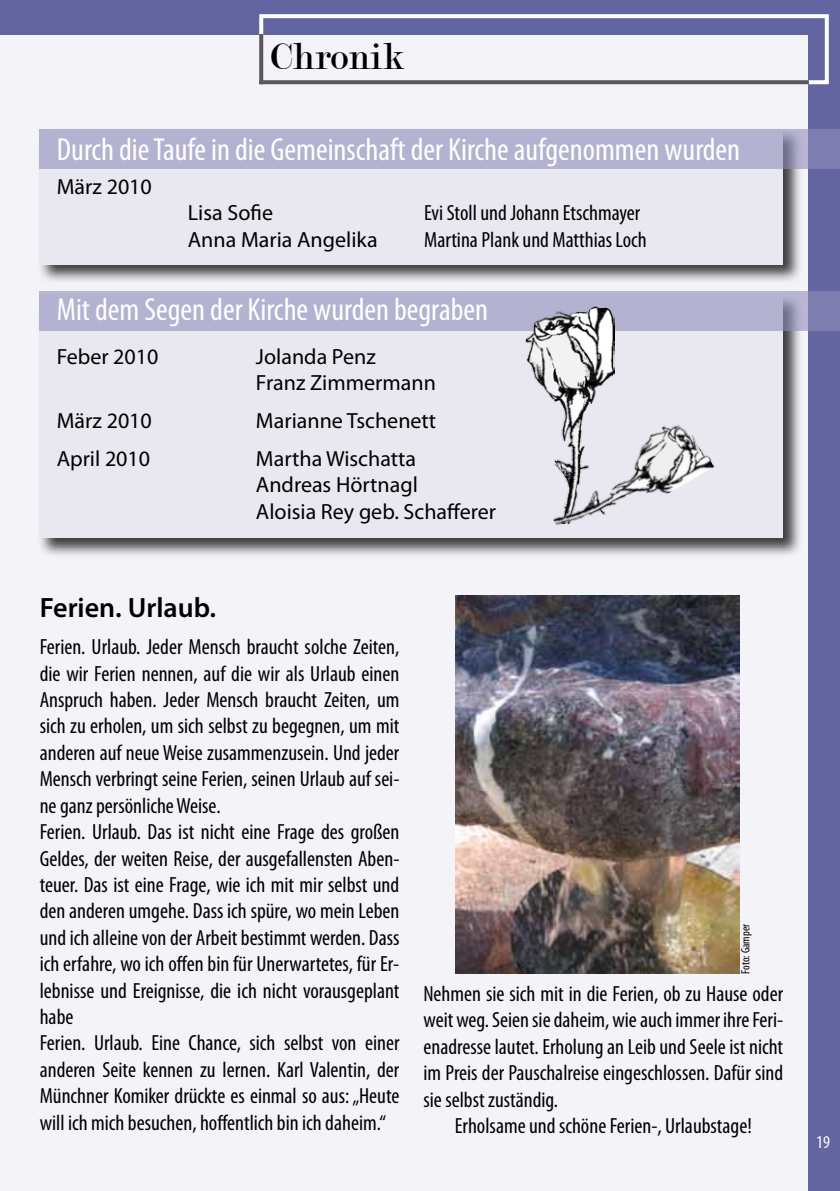
<style>
.page{position:relative;width:840px;height:1191px;background:#fff}
.page>*{position:absolute;margin:0;border:0;box-sizing:border-box;transform-origin:0 0}
.t1{font:40px "Modern";color:#000}
.t2{font:condensed 32px "Myriad Pro";color:#fff}
.t3{font:600 28px "Myriad Pro";color:#000}
.t4{font:condensed 22px/26.4px "Myriad Pro";color:#000}
.t5{font:22px/26.4px "Myriad Pro";color:#000}
.t6{font:condensed 18px "Myriad Pro";color:#fff}
.t7{font:condensed 12px "Myriad Pro";color:#000}
</style>
<div class="page">
<div style="left:2px;top:0;width:837px;height:1191px;background:#f4f3f8"></div>
<hr style="left:0;top:0;width:1px;height:1191px;background:#f1f1ed">
<div style="left:0;top:0;width:839px;height:34px;background:#6365a0"></div>
<div style="left:808px;top:0;width:31px;height:1191px;background:#6365a0"></div>
<div style="left:259px;top:14px;width:569px;height:70px;border:4px solid #fff"></div>
<svg style="left:263px;top:80px;width:545px;height:4px;background:#616163"></svg>
<svg style="left:259px;top:34px;width:4px;height:50px"></svg>
<div style="left:37px;top:127px;width:765px;height:157px;background:#000;opacity:.75"></div>
<div style="left:40px;top:129px;width:742px;height:136px;background:#e9e8f1"></div>
<div style="left:40px;top:129px;width:799px;height:40px;background:#b3b2d0"></div>
<div style="left:37px;top:293px;width:765px;height:265px;background:#000;opacity:.75"></div>
<div style="left:40px;top:295px;width:742px;height:243px;background:#e9e8f1"></div>
<div style="left:40px;top:291px;width:799px;height:40px;background:#b3b2d0"></div>
<img style="left:525px;top:306px;width:89px;height:108px">
<img style="left:540px;top:414px;width:174px;height:136px">
<img style="left:455px;top:595px;width:283px;height:378px">
<h1 class="t1" style="left:270px;top:36px;width:135px">Chronik</h1>
<h2 class="t2" style="left:57px;top:130px;width:684px">Durch die Taufe in die Gemeinschaft der Kirche aufgenommen wurden</h2>
<p class="t5" style="left:57px;top:173px;width:97px">März 2010</p>
<p class="t5" style="left:188px;top:199px;width:87px">Lisa Sofie</p>
<p class="t4" style="left:424px;top:199px;width:217px">Evi Stoll und Johann Etschmayer</p>
<p class="t5" style="left:188px;top:226px;width:191px">Anna Maria Angelika</p>
<p class="t4" style="left:424px;top:226px;width:224px">Martina Plank und Matthias Loch</p>
<h2 class="t2" style="left:57px;top:289px;width:432px">Mit dem Segen der Kirche wurden begraben</h2>
<p class="t5" style="left:57px;top:343px;width:103px">Feber 2010</p>
<p class="t5" style="left:256px;top:343px;width:181px">Jolanda Penz<br>Franz Zimmermann</p>
<p class="t5" style="left:57px;top:407px;width:97px">März 2010</p>
<p class="t5" style="left:256px;top:407px;width:182px">Marianne Tschenett</p>
<p class="t5" style="left:57px;top:445px;width:95px">April 2010</p>
<p class="t5" style="left:256px;top:445px;width:241px">Martha Wischatta<br>Andreas Hörtnagl<br>Aloisia Rey geb. Schafferer</p>
<p class="t3" style="left:40px;top:589px;width:178px">Ferien. Urlaub.</p>
<p class="t4" style="left:40px;top:633px;width:361px">Ferien. Urlaub. Jeder Mensch braucht solche Zeiten, die wir Ferien nennen, auf die wir als Urlaub einen Anspruch haben. Jeder Mensch braucht Zeiten, um sich zu erholen, um sich selbst zu begegnen, um mit anderen auf neue Weise zusammenzusein. Und jeder Mensch verbringt seine Ferien, seinen Urlaub auf sei&shy;ne ganz persönliche Weise.<br>Ferien. Urlaub. Das ist nicht eine Frage des großen Geldes, der weiten Reise, der ausgefallensten Aben&shy;teuer. Das ist eine Frage, wie ich mit mir selbst und den anderen umgehe. Dass ich spüre, wo mein Leben und ich alleine von der Arbeit bestimmt werden. Dass ich erfahre, wo ich offen bin für Unerwartetes, für Er&shy;lebnisse und Ereignisse, die ich nicht vorausgeplant habe<br>Ferien. Urlaub. Eine Chance, sich selbst von einer anderen Seite kennen zu lernen. Karl Valentin, der Münchner Komiker drückte es einmal so aus: „Heute will ich mich besuchen, hoffentlich bin ich daheim.“</p>
<p class="t7" style="left:737px;top:973px;width:51px;rotate:-90deg">Foto: Gamper</p>
<p class="t4" style="left:423px;top:980px;width:361px;text-align:justify">Nehmen sie sich mit in die Ferien, ob zu Hause oder weit weg. Seien sie daheim, wie auch immer ihre Feri&shy;enadresse lautet. Erholung an Leib und Seele ist nicht im Preis der Pauschalreise eingeschlossen. Dafür sind sie selbst zuständig.</p>
<p class="t4" style="left:454px;top:1112px;width:298px">Erholsame und schöne Ferien-, Urlaubstage!</p>
<p class="t6" style="left:815px;top:1131px;width:15px">19</p>
</div>
